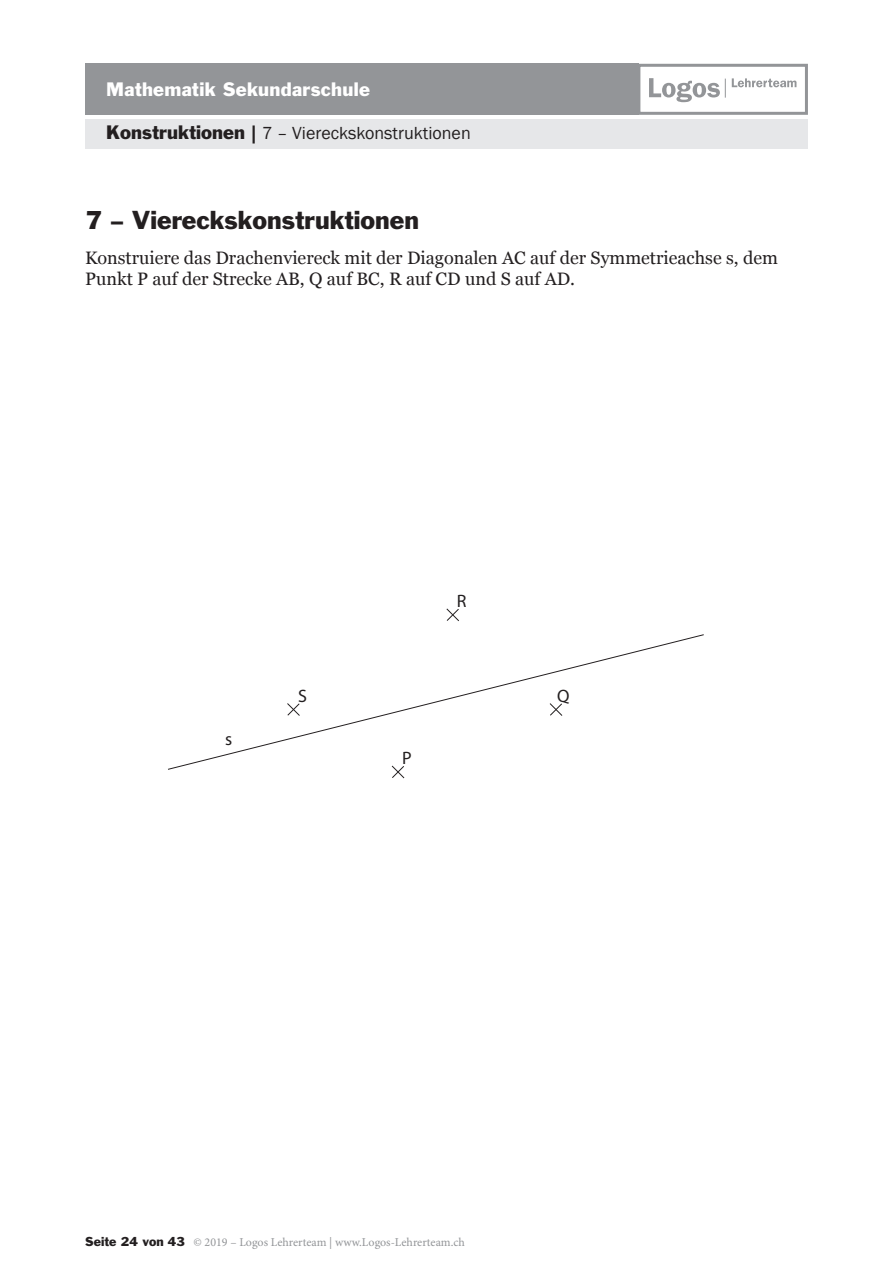
<style>
.page{position:relative;width:893px;height:1263px;background:#fff}
.page>*{position:absolute;margin:0;border:0;box-sizing:border-box;transform-origin:0 0}
.t1{font:24px "Franklin Gothic Std";color:#231f20}
.t2{font:18px/21.6px "Georgia";color:#231f20}
.t3{font:18px "Franklin Gothic";color:#231f20}
.t4{font:18px "Franklin Gothic Std";letter-spacing:.015em;color:#fff}
.t5{font:18px "Myriad Pro";color:#231f20}
.t6{font:12px "Minion Pro";color:#939598}
.s1{font-family:"Franklin Gothic Std"}
.s2{font-family:"Franklin Gothic Std";color:#231f20}
</style>
<div class="page">
<svg style="left:392px;top:770px;width:13px;height:9px"></svg>
<svg style="left:446px;top:608px;width:13px;height:14px"></svg>
<svg style="left:168px;top:634px;width:536px;height:136px"></svg>
<div style="left:85px;top:119px;width:723px;height:30px;background:#e6e7e9"></div>
<div style="left:85px;top:64px;width:554px;height:51px;background:#939598"></div>
<svg style="left:649px;top:78px;width:77px;height:24px"></svg>
<svg style="left:732px;top:78px;width:65px;height:9px"></svg>
<div style="left:637px;top:64px;width:171px;height:51px;border:3px solid #939598"></div>
<p class="t4" style="left:106px;top:78px;width:265px">Mathematik Sekundarschule</p>
<p class="t3" style="left:106px;top:122px;width:366px"><span class="s1">Konstruktionen |</span> 7 – Viereckskonstruktionen</p>
<h1 class="t1" style="left:85px;top:205px;width:335px">7 – Viereckskonstruktionen</h1>
<p class="t2" style="left:85px;top:246px;width:694px">Konstruiere das Drachenviereck mit der Diagonalen AC auf der Symmetrieachse s, dem<br>Punkt P auf der Strecke AB, Q auf BC, R auf CD und S auf AD.</p>
<p class="t5" style="left:225px;top:728px;width:9px">s</p>
<p class="t5" style="left:298px;top:685px;width:10px">S</p>
<p class="t5" style="left:457px;top:590px;width:11px">R</p>
<p class="t5" style="left:402px;top:747px;width:11px">P</p>
<p class="t5" style="left:557px;top:685px;width:14px">Q</p>
<p class="t6" style="left:85px;top:1234px;width:381px"><span class="s2">Seite 24 von 43</span> © 2019 – Logos Lehrerteam | www.Logos-Lehrerteam.ch</p>
</div>
